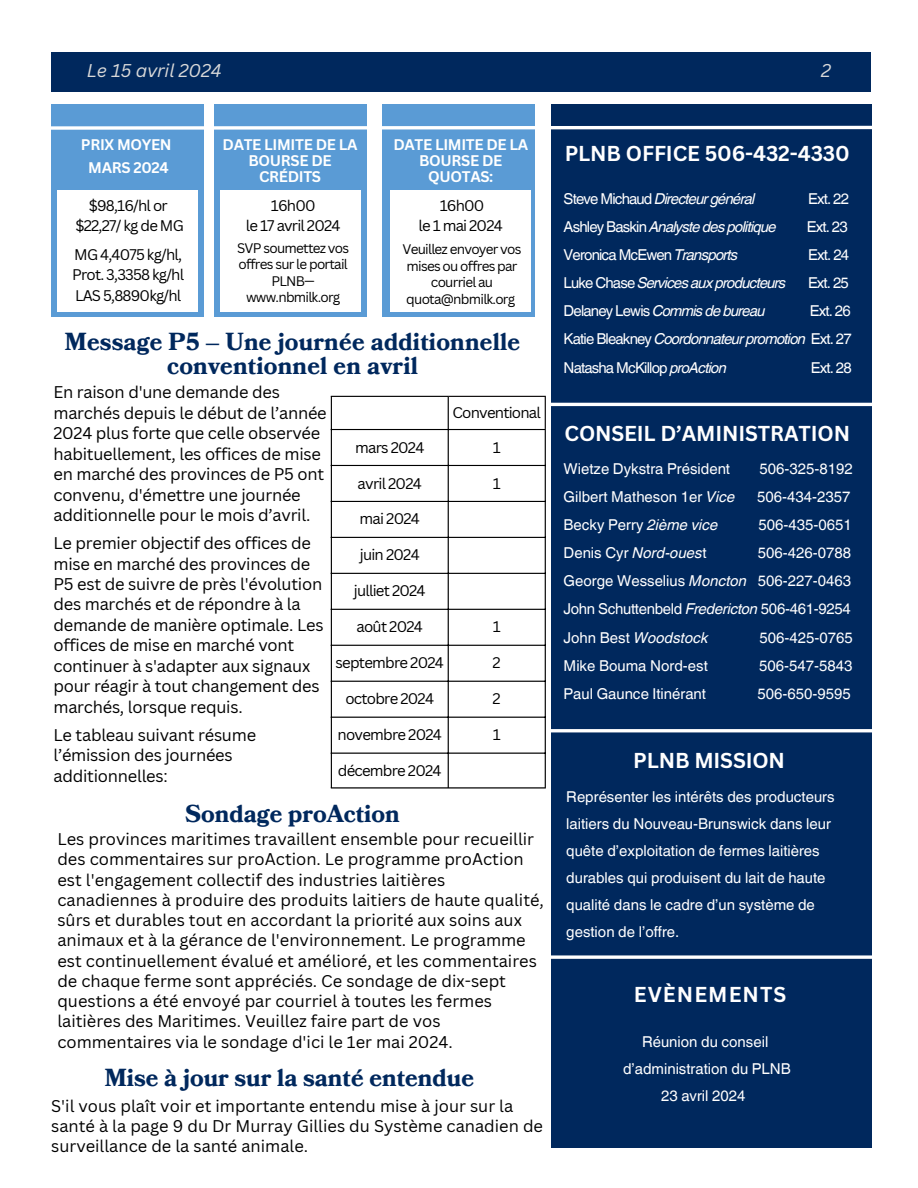
<style>
.page{position:relative;width:918px;height:1188px;background:#fff}
.page>*{position:absolute;margin:0;border:0;box-sizing:border-box;transform-origin:0 0}
.t1{font:700 24px/23.7px "Bookmania";letter-spacing:.005em;color:#00285d;text-align:center}
.t2{font:700 21px "Canva Sans";letter-spacing:-.005em;color:#fff}
.t3{font:700 21px "Canva Sans";letter-spacing:.05em;color:#fff}
.t4{font:italic 18px "Canva Sans";letter-spacing:-.005em;color:#d9d9d9}
.t5{font:16.5px/20.5px "Canva Sans";color:#000}
.t6{font:15px/27px "Helvetica World";color:#fff;text-align:justify}
.t7{font:15px/20.5px "Canva Sans";letter-spacing:-.05em;color:#000;text-align:center}
.t8{font:italic 15px "Helvetica World";letter-spacing:-.055em;color:#fff}
.t9{font:700 15px/15.8px "Canva Sans";letter-spacing:-.025em;color:#fff;text-align:center}
.t10{font:15px "Helvetica World";letter-spacing:-.055em;color:#fff}
.t11{font:13.5px/16.5px "Canva Sans";letter-spacing:-.055em;color:#000;text-align:center}
.s1{font-style:normal}
.s2{font-style:italic}
</style>
<div class="page">
<div style="left:551px;top:104px;width:320px;height:1044px;background:#00285d"></div>
<div style="left:51px;top:52px;width:820px;height:40px;background:#00285d"></div>
<div style="left:51px;top:104px;width:153px;height:213px;background:#5a9bd5"></div>
<div style="left:383px;top:104px;width:152px;height:213px;background:#5a9bd5"></div>
<div style="left:214px;top:104px;width:153px;height:213px;background:#5a9bd5"></div>
<svg style="left:51px;top:124px;width:821px;height:7px"></svg>
<hr style="left:508px;top:403px;width:410px;height:3px;background:#fff">
<hr style="left:508px;top:729px;width:410px;height:3px;background:#fff">
<svg style="left:551px;top:955px;width:321px;height:4px"></svg>
<div style="left:57px;top:190px;width:141px;height:121px;background:#fff"></div>
<div style="left:221px;top:190px;width:140px;height:121px;background:#fff"></div>
<div style="left:391px;top:190px;width:140px;height:121px;background:#fff"></div>
<hr style="left:331px;top:397px;width:1px;height:390px;background:#000">
<hr style="left:448px;top:397px;width:1px;height:390px;background:#000">
<hr style="left:545px;top:430px;width:1px;height:357px;background:#000">
<hr style="left:331px;top:396px;width:118px;height:1px;background:#000">
<hr style="left:331px;top:429px;width:215px;height:1px;background:#000">
<hr style="left:331px;top:465px;width:215px;height:1px;background:#000">
<hr style="left:331px;top:501px;width:215px;height:1px;background:#000">
<hr style="left:331px;top:537px;width:215px;height:1px;background:#000">
<hr style="left:331px;top:573px;width:215px;height:1px;background:#000">
<hr style="left:331px;top:609px;width:215px;height:1px;background:#000">
<hr style="left:331px;top:645px;width:215px;height:1px;background:#000">
<hr style="left:331px;top:681px;width:215px;height:1px;background:#000">
<hr style="left:331px;top:717px;width:215px;height:1px;background:#000">
<hr style="left:331px;top:753px;width:215px;height:1px;background:#000">
<hr style="left:331px;top:787px;width:215px;height:2px;background:#000">
<hr style="left:545px;top:397px;width:1px;height:32px;background:#070404">
<hr style="left:449px;top:396px;width:97px;height:1px;background:#070404">
<p class="t4" style="left:87px;top:57px;width:136px">Le 15 avril 2024</p>
<p class="t4" style="left:821px;top:57px;width:11px">2</p>
<p class="t9" style="left:81px;top:136px;width:92px">PRIX MOYEN</p>
<p class="t9" style="left:88px;top:159px;width:82px">MARS 2024</p>
<p class="t7" style="left:75px;top:195px;width:110px">$98,16/hl or $22,27/ kg de MG</p>
<p class="t7" style="left:72px;top:244px;width:113px;text-align:left">MG 4,4075 kg/hl,<br>Prot. 3,3358 kg/hl<br>LAS 5,8890kg/hl</p>
<p class="t9" style="left:223px;top:136px;width:136px">DATE LIMITE DE LA<br>BOURSE DE<br>CRÉDITS</p>
<p class="t7" style="left:246px;top:195px;width:96px;line-height:20px">16h00<br>le 17 avril 2024</p>
<p class="t11" style="left:237px;top:239px;width:114px">SVP soumettez vos offres sur le portail<br>PLNB— www.nbmilk.org</p>
<p class="t9" style="left:393px;top:136px;width:136px">DATE LIMITE DE LA<br>BOURSE DE<br>QUOTAS:</p>
<p class="t7" style="left:419px;top:195px;width:86px;line-height:20px">16h00<br>le 1 mai 2024</p>
<p class="t11" style="left:403px;top:241px;width:121px">Veuillez envoyer vos mises ou offres par courriel au quota@nbmilk.org</p>
<h1 class="t1" style="left:65px;top:331px;width:457px">Message P5 – Une journée additionnelle conventionnel en avril</h1>
<p class="t5" style="left:53px;top:381px;width:275px">En raison d'une demande des marchés depuis le début de l’année 2024 plus forte que celle observée habituellement, les offices de mise en marché des provinces de P5 ont convenu, d'émettre une journée additionnelle pour le mois d’avril.</p>
<p class="t5" style="left:53px;top:532px;width:272px">Le premier objectif des offices de mise en marché des provinces de<br>P5 est de suivre de près l'évolution des marchés et de répondre à la demande de manière optimale. Les offices de mise en marché vont continuer à s'adapter aux signaux pour réagir à tout changement des marchés, lorsque requis.</p>
<p class="t5" style="left:53px;top:724px;width:204px">Le tableau suivant résume l’émission des journées additionnelles:</p>
<h1 class="t1" style="left:185px;top:803px;width:216px">Sondage proAction</h1>
<p class="t5" style="left:57px;top:829px;width:488px">Les provinces maritimes travaillent ensemble pour recueillir des commentaires sur proAction. Le programme proAction est l'engagement collectif des industries laitières canadiennes à produire des produits laitiers de haute qualité, sûrs et durables tout en accordant la priorité aux soins aux animaux et à la gérance de l'environnement. Le programme est continuellement évalué et amélioré, et les commentaires de chaque ferme sont appréciés. Ce sondage de dix-sept questions a été envoyé par courriel à toutes les fermes laitières des Maritimes. Veuillez faire part de vos commentaires via le sondage d'ici le 1er mai 2024.</p>
<h1 class="t1" style="left:105px;top:1067px;width:371px">Mise à jour sur la santé entendue</h1>
<p class="t5" style="left:51px;top:1095px;width:493px">S'il vous plaît voir et importante entendu mise à jour sur la santé à la page 9 du Dr Murray Gillies du Système canadien de surveillance de la santé animale.</p>
<p class="t7" style="left:453px;top:402px;width:90px">Conventional</p>
<p class="t7" style="left:355px;top:436px;width:71px">mars 2024</p>
<p class="t7" style="left:493px;top:436px;width:9px">1</p>
<p class="t7" style="left:358px;top:472px;width:66px">avril 2024</p>
<p class="t7" style="left:493px;top:472px;width:9px">1</p>
<p class="t7" style="left:360px;top:508px;width:62px">mai 2024</p>
<p class="t7" style="left:360px;top:544px;width:61px">juin 2024</p>
<p class="t7" style="left:354px;top:580px;width:73px">julliet 2024</p>
<p class="t7" style="left:357px;top:616px;width:68px">août 2024</p>
<p class="t7" style="left:493px;top:616px;width:9px">1</p>
<p class="t7" style="left:336px;top:652px;width:110px">septembre 2024</p>
<p class="t7" style="left:493px;top:652px;width:10px">2</p>
<p class="t7" style="left:345px;top:688px;width:90px">octobre 2024</p>
<p class="t7" style="left:493px;top:688px;width:10px">2</p>
<p class="t7" style="left:338px;top:724px;width:106px">novembre 2024</p>
<p class="t7" style="left:493px;top:724px;width:9px">1</p>
<p class="t7" style="left:338px;top:760px;width:105px">décembre 2024</p>
<p class="t2" style="left:565px;top:139px;width:287px">PLNB OFFICE 506-432-4330</p>
<p class="t8" style="left:564px;top:186px;width:193px"><span class="s1">Steve Michaud</span> Directeur général</p>
<p class="t6" style="left:808px;top:185px;width:42px">Ext. 22</p>
<p class="t8" style="left:564px;top:214px;width:214px"><span class="s1">Ashley Baskin</span> Analyste des politique</p>
<p class="t6" style="left:807px;top:213px;width:42px">Ext. 23</p>
<p class="t10" style="left:564px;top:246px;width:176px">Veronica McEwen <span class="s2">Transports</span></p>
<p class="t6" style="left:808px;top:241px;width:42px">Ext. 24</p>
<p class="t8" style="left:564px;top:271px;width:224px"><span class="s1">Luke Chase</span> Services aux producteurs</p>
<p class="t6" style="left:808px;top:270px;width:42px">Ext. 25</p>
<p class="t8" style="left:564px;top:299px;width:203px"><span class="s1">Delaney Lewis</span> Commis de bureau</p>
<p class="t6" style="left:564px;top:297px;width:290px;line-height:28.2px;text-indent:246px">Ext. 26<br>Katie Bleakney <span class="s2">Coordonnateur promotion</span> Ext. 27<br>Natasha McKillop <span class="s2">proAction</span></p>
<p class="t6" style="left:811px;top:354px;width:42px">Ext. 28</p>
<p class="t2" style="left:564px;top:418px;width:287px">CONSEIL D’AMINISTRATION</p>
<p class="t6" style="left:564px;top:455px;width:168px">Wietze Dykstra Président</p>
<p class="t6" style="left:759px;top:455px;width:95px">506-325-8192</p>
<p class="t6" style="left:564px;top:483px;width:173px">Gilbert Matheson 1er <span class="s2">Vice</span></p>
<p class="t6" style="left:757px;top:483px;width:95px">506-434-2357</p>
<p class="t6" style="left:564px;top:511px;width:156px">Becky Perry <span class="s2">2ième vice</span></p>
<p class="t6" style="left:759px;top:511px;width:95px">506-435-0651</p>
<p class="t6" style="left:564px;top:539px;width:144px">Denis Cyr <span class="s2">Nord-oues</span>t</p>
<p class="t6" style="left:564px;top:539px;width:289px;line-height:28.2px;text-indent:194px">506-426-0788<br>George Wesselius <span class="s2">Moncton</span> 506-227-0463<br>John Schuttenbeld <span class="s2">Fredericton</span> 506-461-9254<br>John Best <span class="s2">Woodstock</span></p>
<p class="t6" style="left:760px;top:624px;width:95px">506-425-0765</p>
<p class="t6" style="left:564px;top:652px;width:146px">Mike Bouma Nord-est</p>
<p class="t6" style="left:759px;top:652px;width:95px">506-547-5843</p>
<p class="t6" style="left:564px;top:680px;width:144px">Paul Gaunce Itinérant</p>
<p class="t6" style="left:757px;top:680px;width:95px">506-650-9595</p>
<p class="t2" style="left:633px;top:746px;width:153px">PLNB MISSION</p>
<p class="t6" style="left:566px;top:783px;width:270px;text-align:left">Représenter les intérêts des producteurs laitiers du Nouveau-Brunswick dans leur quête d’exploitation de fermes laitières durables qui produisent du lait de haute qualité dans le cadre d’un système de gestion de l’offre.</p>
<p class="t3" style="left:634px;top:979px;width:154px">EVÈNEMENTS</p>
<p class="t6" style="left:623px;top:1028px;width:169px;text-align:center">Réunion du conseil d’administration du PLNB<br>23 avril 2024</p>
</div>
